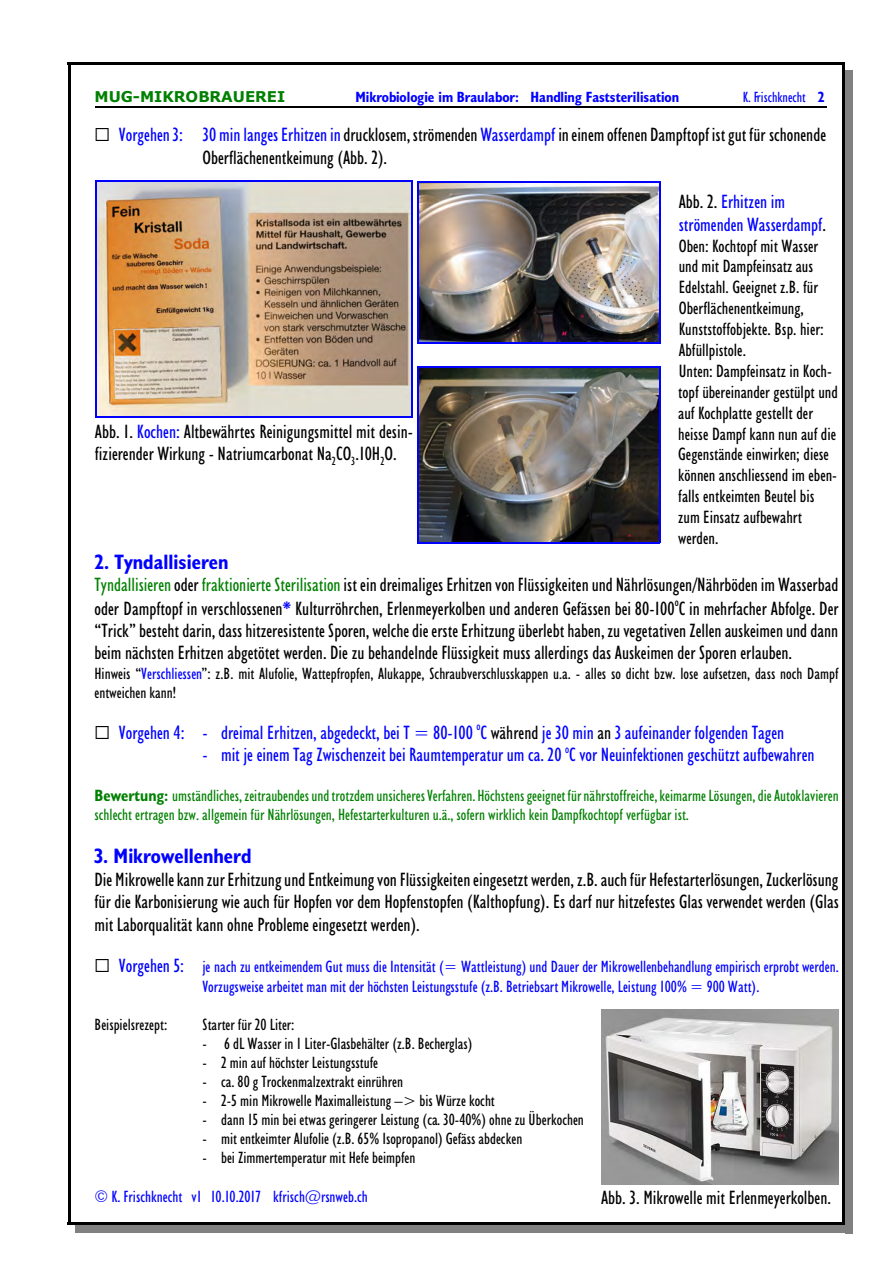
<style>
.page{position:relative;width:893px;height:1263px;background:#fff}
.page>*{position:absolute;margin:0;border:0;box-sizing:border-box;transform-origin:0 0}
.t1{font:700 condensed 21px "Humanist 521 BT";color:#00f}
.t2{font:condensed 19.5px/22.4px "Humanist 521 BT";color:#000}
.t3{font:condensed 19.5px/22.4px "Humanist 521 BT";color:#00f}
.t4{font:condensed 18px/20.9px "Humanist 521 BT";color:#000}
.t5{font:condensed 16.5px/19px "Humanist 521 BT";color:#000}
.t6{font:condensed 16.5px/19.6px "Humanist 521 BT";color:#00f;text-align:center}
.t7{font:condensed 16.5px/19px "Humanist 521 BT";color:#008000}
.t8{font:700 condensed 15px "Humanist 521 BT";color:#00f}
.t9{font:700 15px "Verdana";color:#008000}
.t10{font:condensed 15px "Humanist 521 BT";color:#00f}
.s1{font-weight:700}
.s2{color:#00f}
.s3{color:#000}
.s4{font-style:italic}
.s5{color:#008000}
.s6{font-weight:700;color:#00f}
.s7{font-size:19.5px}
</style>
<div class="page">
<hr style="left:68px;top:62px;width:3px;height:1163px;background:#000">
<hr style="left:842px;top:62px;width:3px;height:1163px;background:#000">
<hr style="left:68px;top:62px;width:777px;height:3px;background:#000">
<hr style="left:68px;top:1222px;width:777px;height:3px;background:#000">
<div style="left:845px;top:70px;width:8px;height:1163px;background:#808080"></div>
<div style="left:76px;top:1225px;width:777px;height:8px;background:#808080"></div>
<hr style="left:95px;top:107px;width:732px;height:1px;background:#000">
<img style="left:96px;top:182px;width:315px;height:235px">
<hr style="left:95px;top:180px;width:1px;height:238px;background:#00f">
<hr style="left:411px;top:180px;width:2px;height:238px;background:#00f">
<hr style="left:95px;top:180px;width:318px;height:2px;background:#00f">
<hr style="left:95px;top:417px;width:318px;height:1px;background:#00f">
<img style="left:418px;top:182px;width:241px;height:161px">
<hr style="left:417px;top:181px;width:1px;height:163px;background:#00f">
<hr style="left:659px;top:181px;width:2px;height:163px;background:#00f">
<hr style="left:417px;top:181px;width:243px;height:1px;background:#00f">
<hr style="left:417px;top:343px;width:243px;height:1px;background:#00f">
<img style="left:419px;top:367px;width:240px;height:175px">
<hr style="left:417px;top:366px;width:2px;height:177px;background:#00f">
<hr style="left:659px;top:366px;width:1px;height:177px;background:#00f">
<hr style="left:417px;top:366px;width:243px;height:1px;background:#00f">
<hr style="left:417px;top:542px;width:243px;height:1px;background:#00f">
<img style="left:601px;top:1009px;width:238px;height:175px">
<p class="t9" style="left:94px;top:90px;width:192px">MUG-MIKROBRAUEREI</p>
<p class="t8" style="left:355px;top:90px;width:325px">Mikrobiologie im Braulabor: Handling Faststerilisation</p>
<p class="t10" style="left:743px;top:90px;width:83px">K. Frischknecht <span class="s1">2</span></p>
<p class="t2" style="left:202px;top:125px;width:625px;text-indent:-84px"><span class="s2">Vorgehen 3: 30 min langes Erhitzen in</span> drucklosem, strömenden <span class="s2">Wasserdampf</span> in einem offenen Dampftopf ist gut für schonende<br>Oberflächenentkeimung (Abb. 2).</p>
<p class="t3" style="left:679px;top:192px;width:149px"><span class="s3">Abb. 2.</span> Erhitzen im strömenden Wasserdampf<span class="s3">.</span></p>
<p class="t4" style="left:678px;top:236px;width:161px"><span class="s4">Oben:</span> Kochtopf mit Wasser und mit Dampfeinsatz aus<br>Edelstahl. Geeignet z.B. für<br>Oberflächenentkeimung,<br>Kunststoffobjekte. Bsp. hier:<br>Abfüllpistole.<br><span class="s4">Unten:</span> Dampfeinsatz in Koch&shy;topf übereinander gestülpt und auf Kochplatte gestellt der heisse Dampf kann nun auf die<br>Gegenstände einwirken; diese können anschliessend im eben&shy;falls entkeimten Beutel bis zum Einsatz aufbewahrt werden.</p>
<p class="t1" style="left:94px;top:553px;width:136px">2. Tyndallisieren</p>
<p class="t2" style="left:94px;top:575px;width:745px;text-align:justify"><span class="s5">Tyndallisieren</span> oder <span class="s5">fraktionierte Sterilisation</span> ist ein dreimaliges Erhitzen von Flüssigkeiten und Nährlösungen/Nährböden im Wasserbad oder Dampftopf in verschlossenen<span class="s6">*</span> Kulturröhrchen, Erlenmeyerkolben und anderen Gefässen bei 80-100<sup>o</sup>C in mehrfacher Abfolge. Der “Trick” besteht darin, dass hitzeresistente Sporen, welche die erste Erhitzung überlebt haben, zu vegetativen Zellen auskeimen und dann beim nächsten Erhitzen abgetötet werden. Die zu behandelnde Flüssigkeit muss allerdings das Auskeimen der Sporen erlauben.</p>
<p class="t5" style="left:94px;top:665px;width:745px">Hinweis “<span class="s2">Verschliessen</span>”: z.B. mit Alufolie, Wattepfropfen, Alukappe, Schraubverschlusskappen u.a. - alles so dicht bzw. lose aufsetzen, dass noch Dampf entweichen kann!</p>
<p class="t3" style="left:119px;top:722px;width:667px">Vorgehen 4: - dreimal Erhitzen, abgedeckt, bei T = 80-100 <sup>o</sup>C <span class="s3">während</span> je 30 min <span class="s3">an</span> 3 aufeinander folgenden Tagen</p>
<p class="t3" style="left:202px;top:745px;width:613px">- mit je einem Tag Zwischenzeit bei Raumtemperatur um ca. 20 <sup>o</sup>C vor Neuinfektionen geschützt aufbewahren</p>
<p class="t7" style="left:94px;top:787px;width:746px"><span class="s1">Bewertung:</span> umständliches, zeitraubendes und trotzdem unsicheres Verfahren. Höchstens geeignet für nährstoffreiche, keimarme Lösungen, die Autoklavieren schlecht ertragen bzw. allgemein für Nährlösungen, Hefestarterkulturen u.ä., sofern wirklich kein Dampfkochtopf verfügbar ist.</p>
<p class="t1" style="left:94px;top:847px;width:159px">3. Mikrowellenherd</p>
<p class="t2" style="left:94px;top:870px;width:746px;text-align:justify">Die Mikrowelle kann zur Erhitzung und Entkeimung von Flüssigkeiten eingesetzt werden, z.B. auch für Hefestarterlösungen, Zuckerlösung für die Karbonisierung wie auch für Hopfen vor dem Hopfenstopfen (Kalthopfung). Es darf nur hitzefestes Glas verwendet werden (Glas mit Laborqualität kann ohne Probleme eingesetzt werden).</p>
<p class="t6" style="left:119px;top:958px;width:721px"><span class="s7">Vorgehen 5:</span> je nach zu entkeimendem Gut muss die Intensität (= Wattleistung) und Dauer der Mikrowellenbehandlung empirisch erprobt werden.<br>Vorzugsweise arbeitet man mit der höchsten Leistungsstufe (z.B. Betriebsart Mikrowelle, Leistung 100% = 900 Watt).</p>
<p class="t5" style="left:94px;top:1016px;width:74px">Beispielsrezept:</p>
<p class="t5" style="left:202px;top:1016px;width:94px">Starter für 20 Liter:</p>
<p class="t5" style="left:202px;top:1035px;width:272px">- 6 dL Wasser in 1 Liter-Glasbehälter (z.B. Becherglas)</p>
<p class="t5" style="left:202px;top:1054px;width:177px">- 2 min auf höchster Leistungsstufe</p>
<p class="t5" style="left:202px;top:1073px;width:202px">- ca. 80 g Trockenmalzextrakt einrühren</p>
<p class="t5" style="left:202px;top:1092px;width:294px">- 2-5 min Mikrowelle Maximalleistung –&gt; bis Würze kocht</p>
<p class="t5" style="left:202px;top:1111px;width:383px">- dann 15 min bei etwas geringerer Leistung (ca. 30-40%) ohne zu Überkochen</p>
<p class="t5" style="left:202px;top:1130px;width:321px">- mit entkeimter Alufolie (z.B. 65% Isopropanol) Gefäss abdecken</p>
<p class="t5" style="left:202px;top:1149px;width:214px">- bei Zimmertemperatur mit Hefe beimpfen</p>
<p class="t6" style="left:94px;top:1187px;width:275px">© K. Frischknecht v1 10.10.2017 kfrisch@rsnweb.ch</p>
<p class="t2" style="left:95px;top:422px;width:320px">Abb. 1. <span class="s2">Kochen:</span> Altbewährtes Reinigungsmittel mit desin&shy;fizierender Wirkung - Natriumcarbonat Na<sub>2</sub>CO<sub>3</sub>.10H<sub>2</sub>O.</p>
<p class="t2" style="left:601px;top:1188px;width:231px">Abb. 3. Mikrowelle mit Erlenmeyerkolben.</p>
</div>
